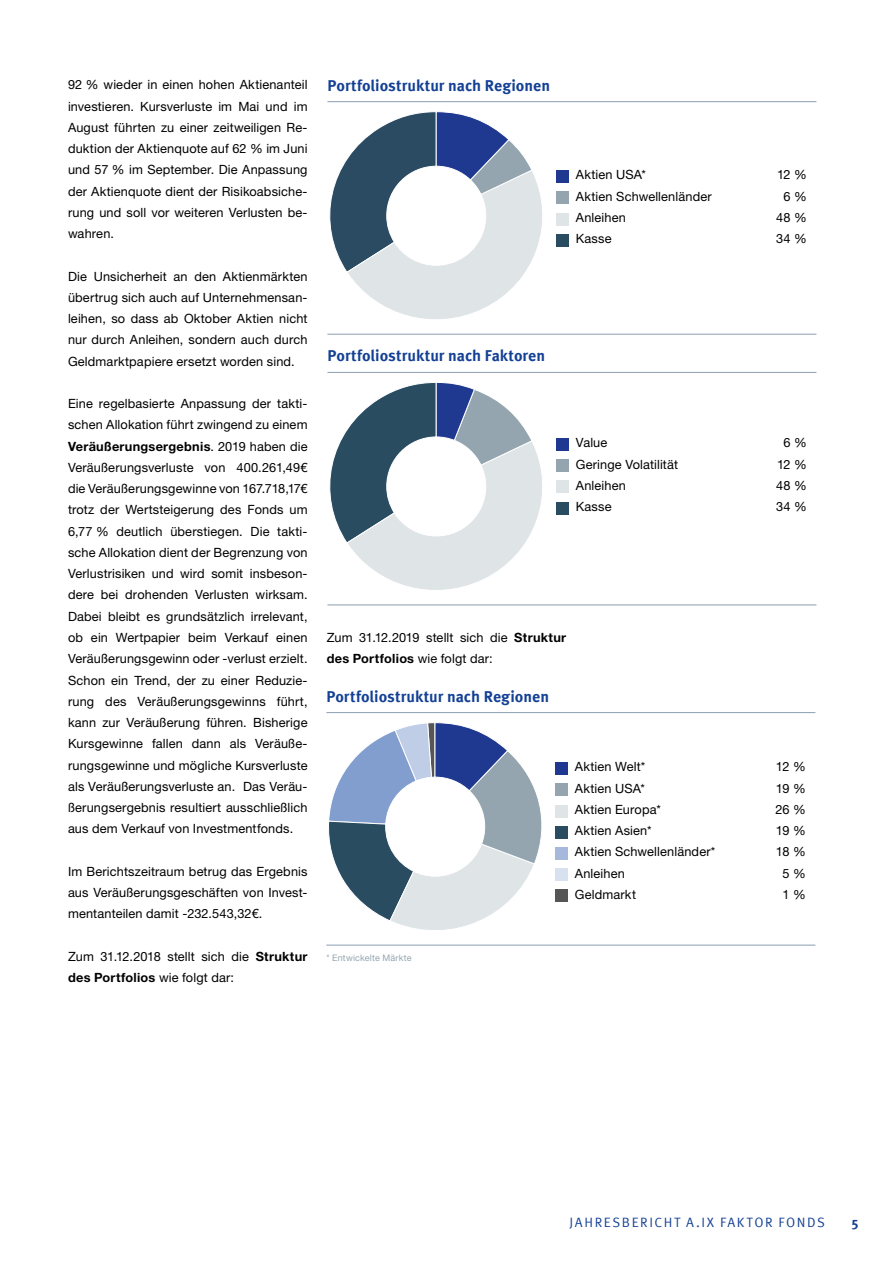
<style>
.page{position:relative;width:893px;height:1263px;background:#fff}
.page>*{position:absolute;margin:0;border:0;box-sizing:border-box;transform-origin:0 0}
.t1{font:700 15.75px "Meta Offc Pro";color:#134094}
.t2{font:13.5px "Meta Offc Pro Norm";letter-spacing:.12em;color:#134094}
.t3{font:700 13.5px "Meta Offc Pro";color:#134094}
.t4{font:12.75px/21.3px "Helvetica Neue LTW1 G";letter-spacing:.01em;color:#000;text-align:justify}
.t5{font:9px "Helvetica Neue LTW1 G";letter-spacing:.02em;color:#94a5b0}
.s1{font-weight:700}
</style>
<div class="page">
<svg style="left:329px;top:111px;width:229px;height:208px"></svg>
<hr style="left:327px;top:101px;width:489px;height:1px;background:#8b9eb1">
<hr style="left:327px;top:334px;width:489px;height:1px;background:#8b9eb1">
<div style="left:556px;top:170px;width:13px;height:13px;background:#1e398f"></div>
<div style="left:556px;top:191px;width:13px;height:13px;background:#94a5b0"></div>
<div style="left:556px;top:213px;width:13px;height:12px;background:#dfe4e7"></div>
<div style="left:556px;top:234px;width:13px;height:13px;background:#2a4c61"></div>
<svg style="left:329px;top:382px;width:229px;height:208px"></svg>
<hr style="left:327px;top:372px;width:489px;height:1px;background:#8b9eb1">
<hr style="left:327px;top:604px;width:489px;height:1px;background:#8b9eb1">
<div style="left:556px;top:438px;width:13px;height:13px;background:#1e398f"></div>
<div style="left:556px;top:459px;width:13px;height:13px;background:#94a5b0"></div>
<div style="left:556px;top:481px;width:13px;height:12px;background:#dfe4e7"></div>
<div style="left:556px;top:502px;width:13px;height:12px;background:#2a4c61"></div>
<svg style="left:326px;top:722px;width:224px;height:223px"></svg>
<hr style="left:326px;top:712px;width:489px;height:1px;background:#8b9eb1">
<hr style="left:326px;top:945px;width:489px;height:1px;background:#8b9eb1">
<div style="left:555px;top:762px;width:13px;height:13px;background:#1e398f"></div>
<div style="left:555px;top:783px;width:13px;height:13px;background:#94a5b0"></div>
<div style="left:555px;top:805px;width:13px;height:12px;background:#dfe4e7"></div>
<div style="left:555px;top:826px;width:13px;height:13px;background:#2a4c61"></div>
<div style="left:555px;top:847px;width:13px;height:13px;background:#a6b9dc"></div>
<div style="left:555px;top:868px;width:13px;height:13px;background:#d8e1ef"></div>
<div style="left:555px;top:889px;width:13px;height:13px;background:#565656"></div>
<p class="t4" style="left:68px;top:74px;width:241px">92 % wieder in einen hohen Aktienanteil investieren. Kursverluste im Mai und im August führten zu einer zeitweiligen Re&shy;duktion der Aktienquote auf 62 % im Juni und 57 % im September. Die Anpassung der Aktienquote dient der Risikoabsiche&shy;rung und soll vor weiteren Verlusten be&shy;wahren.</p>
<p class="t4" style="left:68px;top:265px;width:241px">Die Unsicherheit an den Aktienmärkten übertrug sich auch auf Unternehmensan&shy;leihen, so dass ab Oktober Aktien nicht nur durch Anleihen, sondern auch durch Geldmarktpapiere ersetzt worden sind.</p>
<p class="t4" style="left:68px;top:393px;width:241px">Eine regelbasierte Anpassung der takti&shy;schen Allokation führt zwingend zu einem <span class="s1">Veräußerungsergebnis</span>. 2019 haben die Veräußerungsverluste von 400.261,49€ die Veräußerungsgewinne von 167.718,17€ trotz der Wertsteigerung des Fonds um 6,77 % deutlich überstiegen. Die takti&shy;sche Allokation dient der Begrenzung von Verlustrisiken und wird somit insbeson&shy;dere bei drohenden Verlusten wirksam.<br>Dabei bleibt es grundsätzlich irrelevant, ob ein Wertpapier beim Verkauf einen Veräußerungsgewinn oder -verlust erzielt.<br>Schon ein Trend, der zu einer Reduzie&shy;rung des Veräußerungsgewinns führt, kann zur Veräußerung führen. Bisherige Kursgewinne fallen dann als Veräuße&shy;rungsgewinne und mögliche Kursverluste als Veräußerungsverluste an. Das Veräu&shy;ßerungsergebnis resultiert ausschließlich aus dem Verkauf von Investmentfonds.</p>
<p class="t4" style="left:68px;top:860px;width:241px">Im Berichtszeitraum betrug das Ergebnis aus Veräußerungsgeschäften von Invest&shy;mentanteilen damit -232.543,32€.</p>
<p class="t4" style="left:68px;top:945px;width:241px">Zum 31.12.2018 stellt sich die <span class="s1">Struktur des Portfolios</span> wie folgt dar:</p>
<p class="t1" style="left:327px;top:73px;width:224px">Portfoliostruktur nach Regionen</p>
<p class="t4" style="left:576px;top:164px;width:72px">Aktien USA*</p>
<p class="t4" style="left:777px;top:164px;width:31px">12 %</p>
<p class="t4" style="left:576px;top:185px;width:137px">Aktien Schwellenländer</p>
<p class="t4" style="left:783px;top:185px;width:25px">6 %</p>
<p class="t4" style="left:576px;top:207px;width:52px">Anleihen</p>
<p class="t4" style="left:776px;top:207px;width:32px">48 %</p>
<p class="t4" style="left:576px;top:228px;width:37px">Kasse</p>
<p class="t4" style="left:776px;top:228px;width:32px">34 %</p>
<p class="t1" style="left:327px;top:344px;width:219px">Portfoliostruktur nach Faktoren</p>
<p class="t4" style="left:576px;top:432px;width:33px">Value</p>
<p class="t4" style="left:783px;top:432px;width:25px">6 %</p>
<p class="t4" style="left:576px;top:453px;width:104px">Geringe Volatilität</p>
<p class="t4" style="left:777px;top:453px;width:31px">12 %</p>
<p class="t4" style="left:576px;top:474px;width:52px">Anleihen</p>
<p class="t4" style="left:776px;top:474px;width:32px">48 %</p>
<p class="t4" style="left:576px;top:496px;width:37px">Kasse</p>
<p class="t4" style="left:776px;top:496px;width:32px">34 %</p>
<p class="t4" style="left:327px;top:627px;width:241px">Zum 31.12.2019 stellt sich die <span class="s1">Struktur des Portfolios</span> wie folgt dar:</p>
<p class="t1" style="left:326px;top:684px;width:224px">Portfoliostruktur nach Regionen</p>
<p class="t5" style="left:326px;top:952px;width:87px">* Entwickelte Märkte</p>
<p class="t4" style="left:575px;top:756px;width:72px">Aktien Welt*</p>
<p class="t4" style="left:776px;top:756px;width:31px">12 %</p>
<p class="t4" style="left:575px;top:777px;width:72px">Aktien USA*</p>
<p class="t4" style="left:776px;top:777px;width:31px">19 %</p>
<p class="t4" style="left:575px;top:799px;width:87px">Aktien Europa*</p>
<p class="t4" style="left:775px;top:799px;width:32px">26 %</p>
<p class="t4" style="left:575px;top:820px;width:78px">Aktien Asien*</p>
<p class="t4" style="left:776px;top:820px;width:31px">19 %</p>
<p class="t4" style="left:575px;top:841px;width:142px">Aktien Schwellenländer*</p>
<p class="t4" style="left:776px;top:841px;width:31px">18 %</p>
<p class="t4" style="left:575px;top:862px;width:52px">Anleihen</p>
<p class="t4" style="left:782px;top:862px;width:25px">5 %</p>
<p class="t4" style="left:575px;top:884px;width:63px">Geldmarkt</p>
<p class="t4" style="left:782px;top:884px;width:25px">1 %</p>
<p class="t2" style="left:569px;top:1211px;width:187px">JAHRESBERICHT A.IX FAKTOR</p>
<p class="t2" style="left:778px;top:1211px;width:38px">FONDS</p>
<p class="t3" style="left:851px;top:1214px;width:9px">5</p>
</div>
